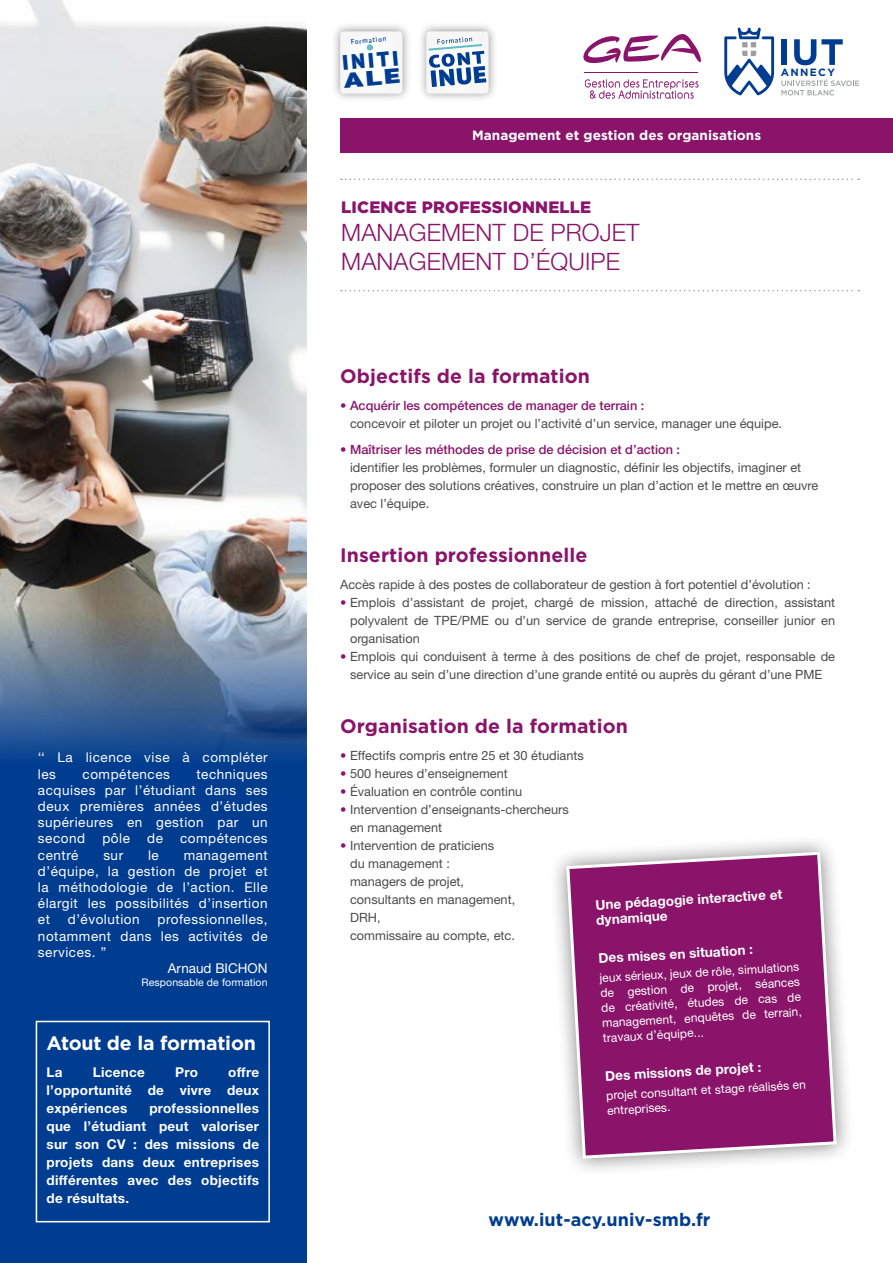
<style>
.page{position:relative;width:893px;height:1263px;background:#fff}
.page>*{position:absolute;margin:0;border:0;box-sizing:border-box;transform-origin:0 0}
.titre{font:300 24px/28.5px "Helvetica Neue LT Std";letter-spacing:.005em;color:#89146a}
.t1{font:900 21px/17.5px "PT Sans Pro";color:#003d90}
.titre-2{font:700 19.5px "Gotham";letter-spacing:.005em;color:#89146a}
.titre-3{font:700 19.5px "Gotham";letter-spacing:-.01em;color:#fff}
.titre-4{font:700 18px "Gotham";letter-spacing:.005em;color:#003d90}
.titre-5{font:900 16.5px "Gotham";letter-spacing:.01em;color:#89146a}
.t2{font:13.5px/16.2px "Helvetica Neue LT Std";letter-spacing:.04em;color:#fff;text-align:justify}
.titre-6{font:700 13.5px/18px "Helvetica Neue LT Std";letter-spacing:.02em;color:#fff;text-align:justify}
.titre-7{font:700 13.5px "Gotham";letter-spacing:.005em;color:#fff}
.t3{font:13.5px "Helvetica Neue LT Std";color:#fff}
.t4{font:12.75px/18px "Helvetica Neue LT Std";color:#4b4b4d}
.titre-8{font:12px/15px "Helvetica Neue LT Std";color:#fff;text-align:justify}
.t5{font:10.5px "Helvetica Neue LT Std";letter-spacing:.01em;color:#fff}
.t6{font:700 10.5px "Gotham";letter-spacing:.13em;color:#003d90}
.t7{font:600 6.9px "PT Sans Pro";color:#003d90}
.s1{font-family:"Avenir LT Std";font-weight:500;color:#89146a}
.s2{font-weight:500;color:#89146a}
</style>
<div class="page">
<div style="left:0;top:0;width:306px;height:1263px;background:#003d90"></div>
<div style="left:340px;top:118px;width:553px;height:34px;background:#89146a"></div>
<svg style="left:341px;top:179px;width:518px;height:1px"></svg>
<svg style="left:341px;top:290px;width:518px;height:1px"></svg>
<svg style="left:724px;top:28px;width:50px;height:67px"></svg>
<svg style="left:781px;top:79px;width:78px;height:16px"></svg>
<div style="left:781px;top:39px;width:6px;height:26px;background:#003d90"></div>
<svg style="left:794px;top:39px;width:49px;height:26px"></svg>
<svg style="left:583px;top:34px;width:118px;height:29px"></svg>
<hr style="left:585px;top:72px;width:113px;height:1px;background:#89146a">
<svg style="left:585px;top:79px;width:113px;height:20px"></svg>
<div style="left:332px;top:22px;width:80px;height:81px;background:#000;opacity:.45"></div>
<svg style="left:340px;top:31px;width:63px;height:63px"></svg>
<div style="left:367px;top:44px;width:6px;height:7px;background:#64bdc6;border-radius:50%"></div>
<div style="left:548px;top:833px;width:307px;height:344px;background:#000;opacity:.5"></div>
<svg style="left:565px;top:850px;width:273px;height:310px;background:#96327c"></svg>
<div style="left:36px;top:1021px;width:234px;height:201px;border:2px solid #fff"></div>
<img style="left:0;top:0;width:306px;height:756px">
<div style="left:418px;top:22px;width:80px;height:81px;background:#000;opacity:.45"></div>
<svg style="left:426px;top:31px;width:63px;height:63px"></svg>
<p class="t2" style="left:38px;top:749px;width:231px">‘‘ La licence vise à compléter les</p>
<p class="t2" style="left:83px;top:765px;width:89px">compétences</p>
<p class="t2" style="left:38px;top:765px;width:231px;text-indent:158px">techniques acquises par l’étudiant dans ses deux premières années d’études supérieures en gestion par un second</p>
<p class="t2" style="left:102px;top:830px;width:29px">pôle</p>
<p class="t2" style="left:147px;top:830px;width:17px">de</p>
<p class="t2" style="left:180px;top:830px;width:89px">compétences</p>
<p class="t2" style="left:38px;top:846px;width:42px">centré</p>
<p class="t2" style="left:103px;top:846px;width:21px">sur</p>
<p class="t2" style="left:148px;top:846px;width:12px">le</p>
<p class="t2" style="left:38px;top:846px;width:231px;text-indent:146px">management d’équipe, la gestion de projet et la méthodologie de l’action. Elle élargit les possibilités d’insertion et</p>
<p class="t2" style="left:68px;top:911px;width:73px">d’évolution</p>
<p class="t2" style="left:38px;top:911px;width:231px;text-indent:119px">professionnelles, notamment dans les activités de services. ’’</p>
<p class="t3" style="left:168px;top:960px;width:101px">Arnaud BICHON</p>
<p class="t5" style="left:141px;top:975px;width:128px">Responsable de formation</p>
<p class="titre-3" style="left:46px;top:1030px;width:211px">Atout de la formation</p>
<p class="titre-6" style="left:46px;top:1062px;width:18px">La</p>
<p class="titre-6" style="left:93px;top:1062px;width:54px">Licence</p>
<p class="titre-6" style="left:175px;top:1062px;width:24px">Pro</p>
<p class="titre-6" style="left:46px;top:1062px;width:214px;text-indent:182px">offre l’opportunité de vivre deux expériences</p>
<p class="titre-6" style="left:46px;top:1098px;width:214px;text-indent:103px">professionnelles que l’étudiant peut valoriser sur son CV : des missions de projets dans deux entreprises différentes avec des objectifs de résultats.</p>
<p class="t7" style="left:350px;top:37px;width:37px;rotate:-5deg">Formation</p>
<p class="t1" style="left:342px;top:54px;width:58px;rotate:-5deg">INITI<br>ALE</p>
<p class="t6" style="left:781px;top:66px;width:56px">ANNECY</p>
<p class="titre-7" style="left:472px;top:126px;width:291px">Management et gestion des organisations</p>
<p class="titre-5" style="left:341px;top:195px;width:252px">LICENCE PROFESSIONNELLE</p>
<p class="titre" style="left:341px;top:218px;width:300px">MANAGEMENT DE PROJET<br>MANAGEMENT D’ÉQUIPE</p>
<p class="titre-2" style="left:340px;top:364px;width:251px">Objectifs de la formation</p>
<p class="t4" style="left:350px;top:396px;width:433px;text-indent:-10px"><span class="s1">•</span> <span class="s2">Acquérir les compétences de manager de terrain :<br></span>concevoir et piloter un projet ou l’activité d’un service, manager une équipe.</p>
<p class="t4" style="left:350px;top:441px;width:470px;text-indent:-10px"><span class="s1">•</span> <span class="s2">Maîtriser les méthodes de prise de décision et d’action :<br></span>identifier les problèmes, formuler un diagnostic, définir les objectifs, imaginer et proposer des solutions créatives, construire un plan d’action et le mettre en œuvre avec l’équipe.</p>
<p class="titre-2" style="left:340px;top:543px;width:249px">Insertion professionnelle</p>
<p class="t4" style="left:340px;top:575px;width:472px">Accès rapide à des postes de collaborateur de gestion à fort potentiel d’évolution :</p>
<p class="t4" style="left:350px;top:593px;width:487px;text-align:justify;text-indent:-10px"><span class="s1">•</span> Emplois d’assistant de projet, chargé de mission, attaché de direction, assistant polyvalent de TPE/PME ou d’un service de grande entreprise, conseiller junior en organisation</p>
<p class="t4" style="left:340px;top:647px;width:496px;text-align:center"><span class="s1">•</span> Emplois qui conduisent à terme à des positions de chef de projet, responsable de service au sein d’une direction d’une grande entité ou auprès du gérant d’une PME</p>
<p class="titre-2" style="left:340px;top:713px;width:289px">Organisation de la formation</p>
<p class="t4" style="left:340px;top:746px;width:245px"><span class="s1">•</span> Effectifs compris entre 25 et 30 étudiants</p>
<p class="t4" style="left:340px;top:764px;width:169px"><span class="s1">•</span> 500 heures d’enseignement</p>
<p class="t4" style="left:340px;top:782px;width:184px"><span class="s1">•</span> Évaluation en contrôle continu</p>
<p class="t4" style="left:350px;top:800px;width:220px;text-indent:-10px"><span class="s1">•</span> Intervention d’enseignants-chercheurs en management</p>
<p class="t4" style="left:350px;top:836px;width:167px;text-indent:-10px"><span class="s1">•</span> Intervention de praticiens<br>du management :<br>managers de projet, consultants en management,<br>DRH,<br>commissaire au compte, etc.</p>
<p class="titre-6" style="left:595px;top:896px;width:189px;line-height:15.3px;rotate:-3deg">Une pédagogie interactive et dynamique</p>
<p class="titre-6" style="left:598px;top:948px;width:156px;rotate:-3deg">Des mises en situation :</p>
<p class="titre-8" style="left:599px;top:970px;width:202px;rotate:-3deg">jeux sérieux, jeux de rôle, simulations de gestion de projet, séances de créativité, études de cas de management, enquêtes de terrain, travaux d’équipe...</p>
<p class="titre-6" style="left:605px;top:1066px;width:158px;rotate:-3deg">Des missions de projet :</p>
<p class="titre-8" style="left:606px;top:1087px;width:201px;rotate:-3deg">projet consultant et stage réalisés en entreprises.</p>
<p class="titre-4" style="left:489px;top:1208px;width:223px">www.iut-acy.univ-smb.fr</p>
</div>
